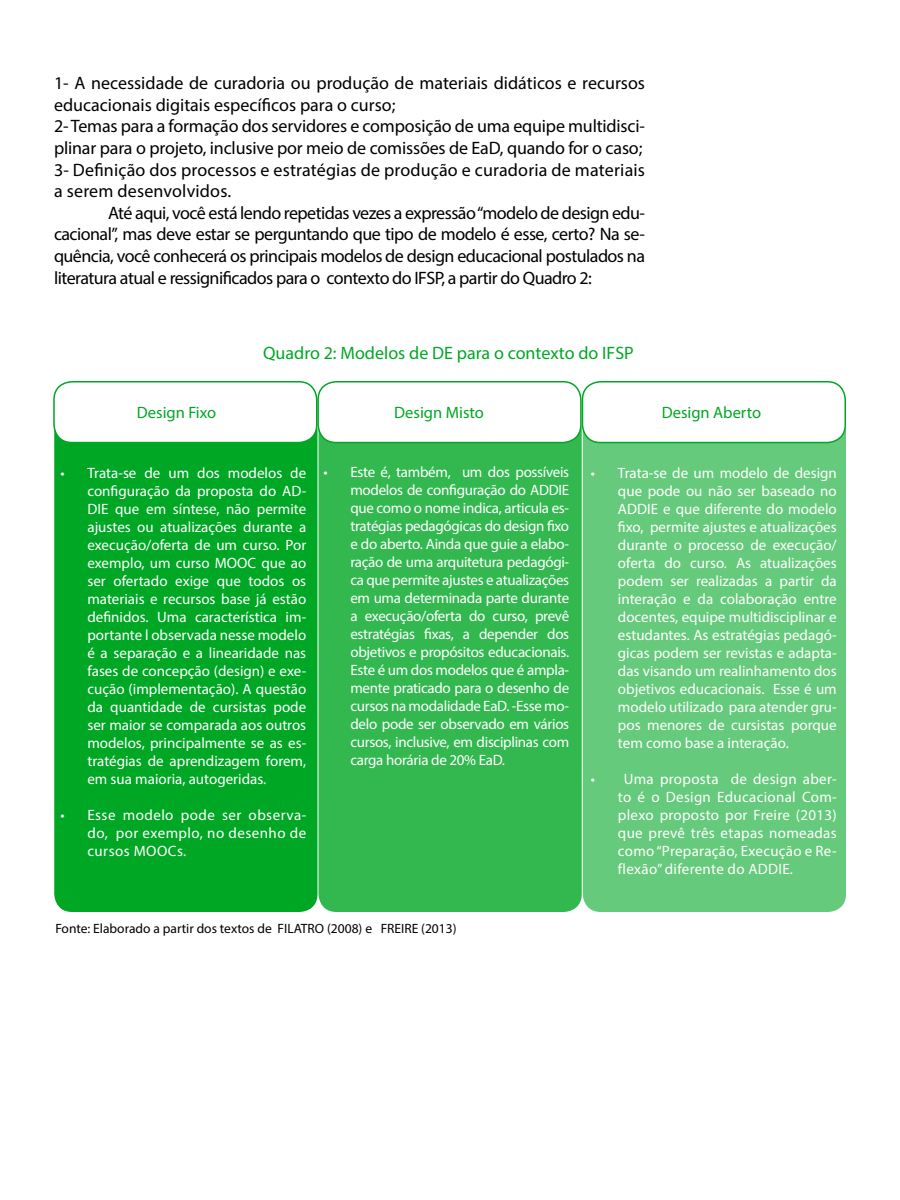
<style>
.page{position:relative;width:900px;height:1200px;background:#fff}
.page>*{position:absolute;margin:0;border:0;box-sizing:border-box;transform-origin:0 0}
.texto{font:18px/21.6px "Myriad Pro";letter-spacing:-.005em;color:#000}
.Título{font:18px "Myriad Pro";color:#00a725}
.Título-2{font:16.5px "Myriad Pro";color:#00a725}
.t1{font:15px/18px "Myriad Pro";color:#fff;text-align:justify}
.texto-2{font:13.5px "Myriad Pro";color:#000}
</style>
<div class="page">
<div style="left:54px;top:412px;width:264px;height:500px;background:#00a725;border-radius:18px"></div>
<div style="left:319px;top:412px;width:263px;height:500px;background:#33b850;border-radius:18px"></div>
<div style="left:583px;top:412px;width:263px;height:500px;background:#66ca7c;border-radius:18px"></div>
<div style="left:54px;top:382px;width:263px;height:61px;background:#fff;border-radius:18px"></div>
<div style="left:53px;top:381px;width:265px;height:62px;border:2px solid #00a725;border-radius:18px"></div>
<div style="left:318px;top:382px;width:263px;height:61px;background:#fff;border-radius:18px"></div>
<div style="left:317px;top:381px;width:265px;height:62px;border:2px solid #00a725;border-radius:18px"></div>
<div style="left:582px;top:382px;width:263px;height:61px;background:#fff;border-radius:18px"></div>
<div style="left:582px;top:381px;width:264px;height:62px;border:2px solid #00a725;border-radius:18px"></div>
<p class="texto" style="left:54px;top:72px;width:593px">1- A necessidade de curadoria ou produção de materiais didáticos e recursos educacionais digitais específicos para o curso;</p>
<p class="texto" style="left:54px;top:115px;width:593px">2- Temas para a formação dos servidores e composição de uma equipe multidisci&shy;plinar para o projeto, inclusive por meio de comissões de EaD, quando for o caso;</p>
<p class="texto" style="left:54px;top:158px;width:593px">3- Definição dos processos e estratégias de produção e curadoria de materiais a serem desenvolvidos.</p>
<p class="texto" style="left:54px;top:202px;width:593px;text-align:justify;text-indent:54px">Até aqui, você está lendo repetidas vezes a expressão “modelo de design edu&shy;cacional”, mas deve estar se perguntando que tipo de modelo é esse, certo? Na se&shy;quência, você conhecerá os principais modelos de design educacional postulados na literatura atual e ressignificados para o contexto do IFSP, a partir do Quadro 2:</p>
<p class="Título" style="left:263px;top:341px;width:372px">Quadro 2: Modelos de DE para o contexto do IFSP</p>
<p class="Título-2" style="left:137px;top:402px;width:81px">Design Fixo</p>
<p class="Título-2" style="left:394px;top:402px;width:91px">Design Misto</p>
<p class="Título-2" style="left:662px;top:402px;width:101px">Design Aberto</p>
<p class="t1" style="left:87px;top:464px;width:220px;text-indent:-27px">• Trata-se de um dos modelos de configuração da proposta do AD-DIE que em síntese, não permite ajustes ou atualizações durante a execução/oferta de um curso. Por exemplo, um curso MOOC que ao ser ofertado exige que todos os materiais e recursos base já estão definidos. Uma característica im&shy;portante l observada nesse modelo é a separação e a linearidade nas fases de concepção (design) e exe&shy;cução (implementação). A questão da quantidade de cursistas pode ser maior se comparada aos outros modelos, principalmente se as es&shy;tratégias de aprendizagem forem, em sua maioria, autogeridas.</p>
<p class="t1" style="left:87px;top:806px;width:220px;text-indent:-27px">• Esse modelo pode ser observa&shy;do, por exemplo, no desenho de cursos MOOCs.</p>
<p class="t1" style="left:350px;top:463px;width:220px;text-indent:-27px">• Este é, também, um dos possíveis modelos de configuração do ADDIE que como o nome indica, articula es&shy;tratégias pedagógicas do design fixo e do aberto. Ainda que guie a elabo&shy;ração de uma arquitetura pedagógi&shy;ca que permite ajustes e atualizações em uma determinada parte durante a execução/oferta do curso, prevê estratégias fixas, a depender dos objetivos e propósitos educacionais.<br>Este é um dos modelos que é ampla&shy;mente praticado para o desenho de cursos na modalidade EaD. -Esse mo&shy;delo pode ser observado em vários cursos, inclusive, em disciplinas com carga horária de 20% EaD.</p>
<p class="t1" style="left:618px;top:464px;width:220px;text-indent:-27px">• Trata-se de um modelo de design que pode ou não ser baseado no ADDIE e que diferente do modelo fixo, permite ajustes e atualizações durante o processo de execução/ oferta do curso. As atualizações podem ser realizadas a partir da interação e da colaboração entre docentes, equipe multidisciplinar e estudantes. As estratégias pedagó&shy;gicas podem ser revistas e adapta&shy;das visando um realinhamento dos objetivos educacionais. Esse é um modelo utilizado para atender gru&shy;pos menores de cursistas porque tem como base a interação.</p>
<p class="t1" style="left:618px;top:770px;width:220px;text-indent:-27px">• Uma proposta de design aber&shy;to é o Design Educacional Com&shy;plexo proposto por Freire (2013) que prevê três etapas nomeadas como “Preparação, Execução e Re&shy;flexão” diferente do ADDIE.</p>
<p class="texto-2" style="left:56px;top:920px;width:403px">Fonte: Elaborado a partir dos textos de FILATRO (2008) e FREIRE (2013)</p>
</div>
